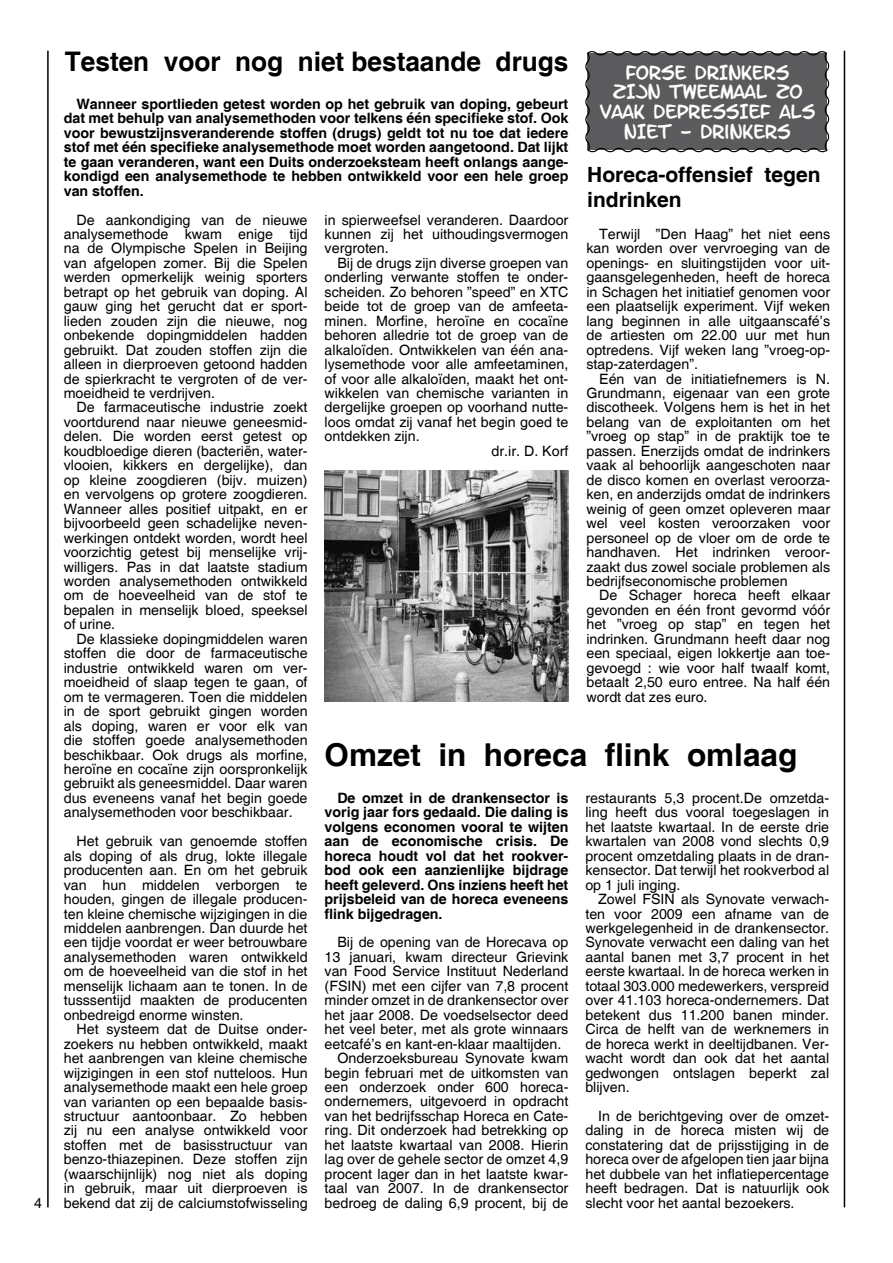
<style>
.page{position:relative;width:893px;height:1263px;background:#fff}
.page>*{position:absolute;margin:0;border:0;box-sizing:border-box;transform-origin:0 0}
.t1{font:700 31.5px "Helvetica";color:#000}
.t2{font:700 27px "Helvetica";color:#000}
.t3{font:700 21px/25.2px "Helvetica";color:#000}
.t4{font:16.5px/19.8px "Letter O Matic";color:#fff;text-align:center}
.t5{font:14.25px/14.4px "Helvetica";color:#000;text-align:justify}
.t6{font:700 14.25px/14.4px "Helvetica";color:#000;text-align:justify}
</style>
<div class="page">
<hr style="left:47px;top:51px;width:2px;height:1156px;background:#000">
<hr style="left:844px;top:51px;width:1px;height:1156px;background:#000">
<svg style="left:585px;top:51px;width:245px;height:102px;background:#606063"></svg>
<img style="left:325px;top:470px;width:243px;height:232px">
<h2 class="t2" style="left:65px;top:45px;width:505px">Testen voor nog niet bestaande drugs</h2>
<p class="t6" style="left:64px;top:97px;width:506px;text-indent:13px">Wanneer sportlieden getest worden op het gebruik van doping, gebeurt dat met behulp van analysemethoden voor telkens één specifieke stof. Ook voor bewustzijnsveranderende stoffen (drugs) geldt tot nu toe dat iedere stof met één specifieke analysemethode moet worden aangetoond. Dat lijkt te gaan veranderen, want een Duits onderzoeksteam heeft onlangs aange&shy;kondigd een analysemethode te hebben ontwikkeld voor een hele groep van stoffen.</p>
<p class="t5" style="left:325px;top:213px;width:245px">in spierweefsel veranderen. Daardoor kunnen zij het uithoudingsvermogen vergroten.</p>
<p class="t5" style="left:337px;top:256px;width:233px">Bij de drugs zijn diverse groepen van</p>
<p class="t5" style="left:325px;top:271px;width:245px">onderling verwante stoffen te onder-</p>
<p class="t5" style="left:325px;top:285px;width:245px">scheiden. Zo behoren ”speed” en XTC</p>
<p class="t5" style="left:325px;top:300px;width:245px">beide tot de groep van de amfeeta-</p>
<p class="t5" style="left:325px;top:314px;width:245px">minen. Morfine, heroïne en cocaïne</p>
<p class="t5" style="left:325px;top:328px;width:245px">behoren alledrie tot de groep van de</p>
<p class="t5" style="left:325px;top:343px;width:245px">alkaloïden. Ontwikkelen van één ana-</p>
<p class="t5" style="left:325px;top:357px;width:245px">lysemethode voor alle amfeetaminen,</p>
<p class="t5" style="left:325px;top:372px;width:245px">of voor alle alkaloïden, maakt het ont-</p>
<p class="t5" style="left:325px;top:386px;width:245px">wikkelen van chemische varianten in</p>
<p class="t5" style="left:325px;top:401px;width:245px">dergelijke groepen op voorhand nutte-</p>
<p class="t5" style="left:325px;top:415px;width:245px">loos omdat zij vanaf het begin goed te</p>
<p class="t5" style="left:325px;top:430px;width:97px">ontdekken zijn.</p>
<p class="t5" style="left:492px;top:444px;width:78px">dr.ir. D. Korf</p>
<p class="t4" style="left:600px;top:66px;width:217px">FORSE DRINKERS<br>ZIJN TWEEMAAL ZO<br>VAAK DEPRESSIEF ALS<br>NIET - DRINKERS</p>
<h3 class="t3" style="left:587px;top:163px;width:235px">Horeca-offensief tegen indrinken</h3>
<p class="t5" style="left:64px;top:213px;width:245px;text-indent:13px">De aankondiging van de nieuwe analysemethode kwam enige tijd na de Olympische Spelen in Beijing van afgelopen zomer. Bij die Spelen werden opmerkelijk weinig sporters betrapt op het gebruik van doping. Al gauw ging het gerucht dat er sport&shy;lieden zouden zijn die nieuwe, nog onbekende dopingmiddelen hadden gebruikt. Dat zouden stoffen zijn die alleen in dierproeven getoond hadden de spierkracht te vergroten of de ver&shy;moeidheid te verdrijven.</p>
<p class="t5" style="left:64px;top:401px;width:245px;text-indent:13px">De farmaceutische industrie zoekt voortdurend naar nieuwe geneesmid&shy;delen. Die worden eerst getest op koudbloedige dieren (bacteriën, water&shy;vlooien, kikkers en dergelijke), dan op kleine zoogdieren (bijv. muizen) en vervolgens op grotere zoogdieren.<br>Wanneer alles positief uitpakt, en er bijvoorbeeld geen schadelijke neven&shy;werkingen ontdekt worden, wordt heel voorzichtig getest bij menselijke vrij&shy;willigers. Pas in dat laatste stadium worden analysemethoden ontwikkeld om de hoeveelheid van de stof te bepalen in menselijk bloed, speeksel of urine.</p>
<p class="t5" style="left:64px;top:632px;width:245px;text-indent:13px">De klassieke dopingmiddelen waren stoffen die door de farmaceutische industrie ontwikkeld waren om ver&shy;moeidheid of slaap tegen te gaan, of om te vermageren. Toen die middelen in de sport gebruikt gingen worden als doping, waren er voor elk van die stoffen goede analysemethoden beschikbaar. Ook drugs als morfine, heroïne en cocaïne zijn oorspronkelijk gebruikt als geneesmiddel. Daar waren dus eveneens vanaf het begin goede analysemethoden voor beschikbaar.</p>
<p class="t5" style="left:64px;top:834px;width:245px;text-indent:13px">Het gebruik van genoemde stoffen als doping of als drug, lokte illegale producenten aan. En om het gebruik van hun middelen verborgen te houden, gingen de illegale producen&shy;ten kleine chemische wijzigingen in die middelen aanbrengen. Dan duurde het een tijdje voordat er weer betrouwbare analysemethoden waren ontwikkeld om de hoeveelheid van die stof in het menselijk lichaam aan te tonen. In de tusssentijd maakten de producenten onbedreigd enorme winsten.</p>
<p class="t5" style="left:64px;top:1022px;width:245px;text-indent:13px">Het systeem dat de Duitse onder&shy;zoekers nu hebben ontwikkeld, maakt het aanbrengen van kleine chemische wijzigingen in een stof nutteloos. Hun analysemethode maakt een hele groep van varianten op een bepaalde basis&shy;structuur aantoonbaar. Zo hebben zij nu een analyse ontwikkeld voor stoffen met de basisstructuur van benzo-thiazepinen. Deze stoffen zijn (waarschijnlijk) nog niet als doping in gebruik, maar uit dierproeven is bekend dat zij de calciumstofwisseling</p>
<p class="t5" style="left:586px;top:227px;width:245px;text-indent:13px">Terwijl ”Den Haag” het niet eens kan worden over vervroeging van de openings- en sluitingstijden voor uit&shy;gaansgelegenheden, heeft de horeca in Schagen het initiatief genomen voor een plaatselijk experiment. Vijf weken lang beginnen in alle uitgaanscafé’s de artiesten om 22 .00 uur met hun optredens. Vijf weken lang ”vroeg-op&shy;stap-zaterdagen”.</p>
<p class="t5" style="left:586px;top:372px;width:245px;text-indent:13px">Eén van de initiatiefnemers is N.<br>Grundmann, eigenaar van een grote discotheek. Volgens hem is het in het belang van de exploitanten om het ”vroeg op stap” in de praktijk toe te passen. Enerzijds omdat de indrinkers vaak al behoorlijk aangeschoten naar de disco komen en overlast veroorza&shy;ken, en anderzijds omdat de indrinkers weinig of geen omzet opleveren maar wel veel kosten veroorzaken voor personeel op de vloer om de orde te handhaven. Het indrinken veroor&shy;zaakt dus zowel sociale problemen als bedrijfseconomische problemen</p>
<p class="t5" style="left:586px;top:589px;width:245px;text-indent:13px">De Schager horeca heeft elkaar gevonden en één front gevormd vóór het ”vroeg op stap” en tegen het indrinken. Grundmann heeft daar nog een speciaal, eigen lokkertje aan toe&shy;gevoegd : wie voor half twaalf komt, betaalt 2 ,50 euro entree. Na half één wordt dat zes euro.</p>
<h1 class="t1" style="left:325px;top:735px;width:474px">Omzet in horeca flink omlaag</h1>
<p class="t5" style="left:585px;top:791px;width:245px">restaurants 5,3 procent.De omzetda&shy;ling heeft dus vooral toegeslagen in het laatste kwartaal. In de eerste drie kwartalen van 2008 vond slechts 0,9 procent omzetdaling plaats in de dran&shy;kensector. Dat terwijl het rookverbod al op 1 juli inging.</p>
<p class="t5" style="left:585px;top:892px;width:245px;text-indent:13px">Zowel FSIN als Synovate verwach&shy;ten voor 2009 een afname van de werkgelegenheid in de drankensector.<br>Synovate verwacht een daling van het aantal banen met 3,7 procent in het eerste kwartaal. In de horeca werken in totaal 303.000 medewerkers, verspreid over 41.103 horeca-ondernemers. Dat betekent dus 11.200 banen minder.<br>Circa de helft van de werknemers in de horeca werkt in deeltijdbanen. Ver&shy;wacht wordt dan ook dat het aantal gedwongen ontslagen beperkt zal blijven.</p>
<p class="t5" style="left:585px;top:1109px;width:245px;text-indent:13px">In de berichtgeving over de omzet&shy;daling in de horeca misten wij de constatering dat de prijsstijging in de horeca over de afgelopen tien jaar bijna het dubbele van het inflatiepercentage heeft bedragen. Dat is natuurlijk ook slecht voor het aantal bezoekers.</p>
<p class="t6" style="left:325px;top:791px;width:245px;text-indent:13px">De omzet in de drankensector is vorig jaar fors gedaald. Die daling is volgens economen vooral te wijten aan de economische crisis. De horeca houdt vol dat het rookver&shy;bod ook een aanzienlijke bijdrage heeft geleverd. Ons inziens heeft het prijsbeleid van de horeca eveneens flink bijgedragen.</p>
<p class="t5" style="left:337px;top:936px;width:233px">Bij de opening van de Horecava op</p>
<p class="t5" style="left:325px;top:950px;width:245px">13 januari, kwam directeur Grievink</p>
<p class="t5" style="left:325px;top:965px;width:245px">van Food Service Instituut Nederland</p>
<p class="t5" style="left:325px;top:979px;width:245px">(FSIN) met een cijfer van 7,8 procent</p>
<p class="t5" style="left:325px;top:993px;width:245px">minder omzet in de drankensector over</p>
<p class="t5" style="left:325px;top:1008px;width:245px">het jaar 2008. De voedselsector deed</p>
<p class="t5" style="left:325px;top:1022px;width:245px">het veel beter, met als grote winnaars</p>
<p class="t5" style="left:325px;top:1037px;width:238px">eetcafé’s en kant-en-klaar maaltijden.</p>
<p class="t5" style="left:337px;top:1051px;width:233px">Onderzoeksbureau Synovate kwam</p>
<p class="t5" style="left:325px;top:1066px;width:245px">begin februari met de uitkomsten van</p>
<p class="t5" style="left:325px;top:1080px;width:245px">een onderzoek onder 600 horeca-</p>
<p class="t5" style="left:325px;top:1095px;width:245px">ondernemers, uitgevoerd in opdracht</p>
<p class="t5" style="left:325px;top:1109px;width:245px">van het bedrijfsschap Horeca en Cate-</p>
<p class="t5" style="left:325px;top:1124px;width:245px">ring. Dit onderzoek had betrekking op</p>
<p class="t5" style="left:325px;top:1138px;width:245px">het laatste kwartaal van 2008. Hierin</p>
<p class="t5" style="left:325px;top:1153px;width:245px">lag over de gehele sector de omzet 4,9</p>
<p class="t5" style="left:325px;top:1167px;width:245px">procent lager dan in het laatste kwar-</p>
<p class="t5" style="left:325px;top:1181px;width:245px">taal van 2007. In de drankensector</p>
<p class="t5" style="left:325px;top:1196px;width:245px">bedroeg de daling 6,9 procent, bij de</p>
</div>
